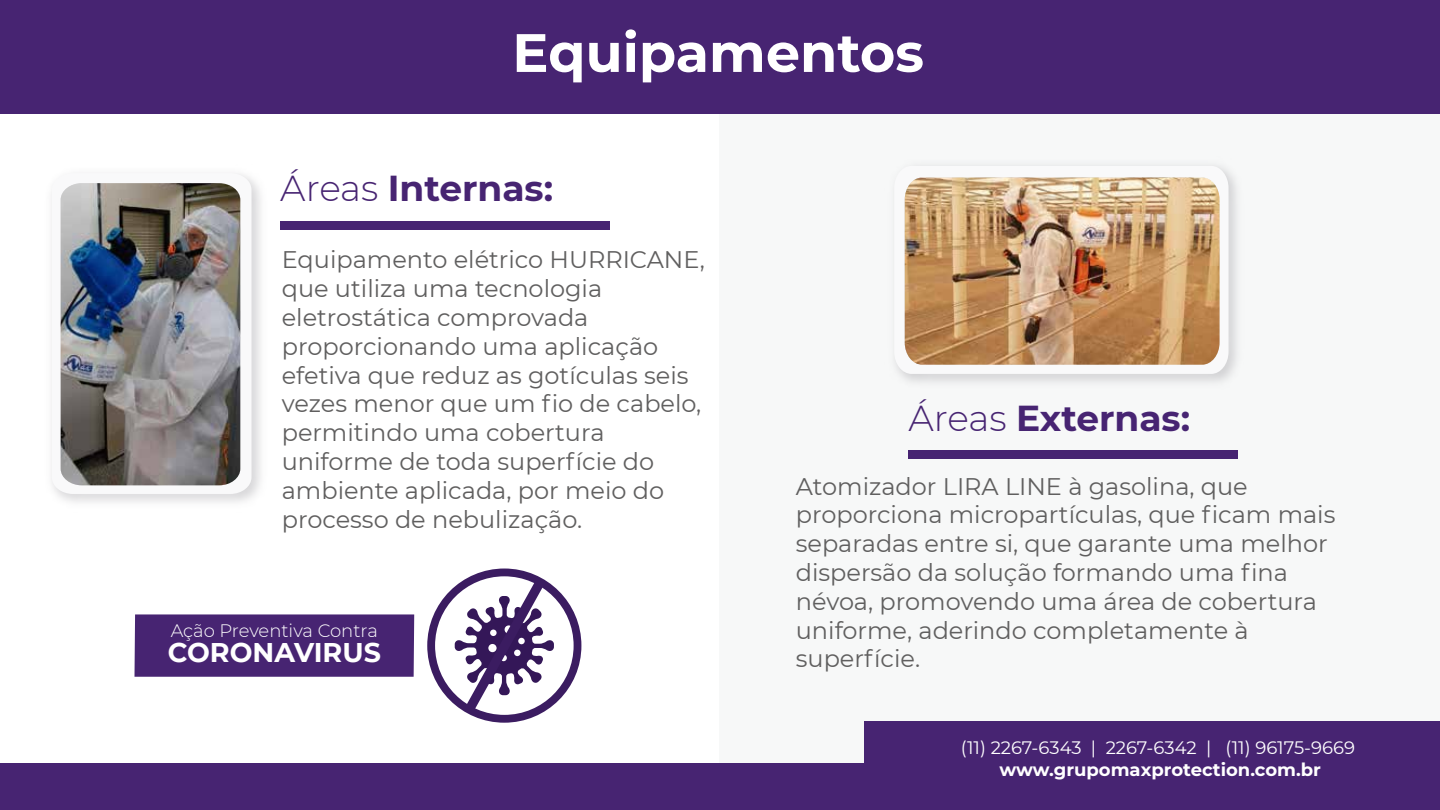
<style>
.page{position:relative;width:1440px;height:810px;background:#fff}
.page>*{position:absolute;margin:0;border:0;box-sizing:border-box;transform-origin:0 0}
.t1{font:700 54px "Montserrat";color:#fff}
.t2{font:700 36px "Montserrat";color:#472472}
.t3{font:700 27px "Montserrat";color:#fff}
.t4{font:24px/28.8px "Montserrat";color:#605f5f}
.t5{font:18px "Montserrat";color:#fff}
.t6{font:700 18px "Montserrat";color:#fff}
.t7{font:300 18px "Montserrat";color:#fff}
.s1{font-weight:300}
</style>
<div class="page">
<div style="left:720px;top:0;width:720px;height:810px;background:#f7f8f8"></div>
<svg style="left:427px;top:569px;width:154px;height:154px"></svg>
<div style="left:134px;top:614px;width:280px;height:63px;background:#472472"></div>
<div style="left:0;top:763px;width:1440px;height:47px;background:#472472"></div>
<div style="left:864px;top:722px;width:576px;height:88px;background:#472472"></div>
<svg style="left:52px;top:173px;width:200px;height:321px"></svg>
<img style="left:61px;top:183px;width:179px;height:302px">
<div style="left:280px;top:221px;width:329px;height:8px;background:#472472"></div>
<div style="left:0;top:0;width:1440px;height:114px;background:#472472"></div>
<div style="left:909px;top:451px;width:329px;height:8px;background:#472472"></div>
<svg style="left:894px;top:166px;width:335px;height:208px"></svg>
<img style="left:905px;top:178px;width:315px;height:187px">
<h1 class="t1" style="left:512px;top:14px;width:413px">Equipamentos</h1>
<h2 class="t2" style="left:280px;top:162px;width:274px"><span class="s1">Áreas</span> Internas:</h2>
<p class="t4" style="left:282px;top:245px;width:425px">Equipamento elétrico HURRICANE, que utiliza uma tecnologia eletrostática comprovada proporcionando uma aplicação efetiva que reduz as gotículas seis vezes menor que um fio de cabelo, permitindo uma cobertura uniforme de toda superfície do ambiente aplicada, por meio do processo de nebulização.</p>
<p class="t7" style="left:171px;top:619px;width:209px">Ação Preventiva Contra</p>
<p class="t3" style="left:168px;top:633px;width:215px">CORONAVIRUS</p>
<h2 class="t2" style="left:909px;top:392px;width:283px"><span class="s1">Áreas</span> Externas:</h2>
<p class="t4" style="left:796px;top:471px;width:541px">Atomizador LIRA LINE à gasolina, que proporciona micropartículas, que ficam mais separadas entre si, que garante uma melhor dispersão da solução formando uma fina névoa, promovendo uma área de cobertura uniforme, aderindo completamente à superfície.</p>
<p class="t5" style="left:961px;top:736px;width:396px">(11) 2267-6343 | 2267-6342 | (11) 96175-9669</p>
<p class="t6" style="left:1000px;top:757px;width:323px">www.grupomaxprotection.com.br</p>
</div>
